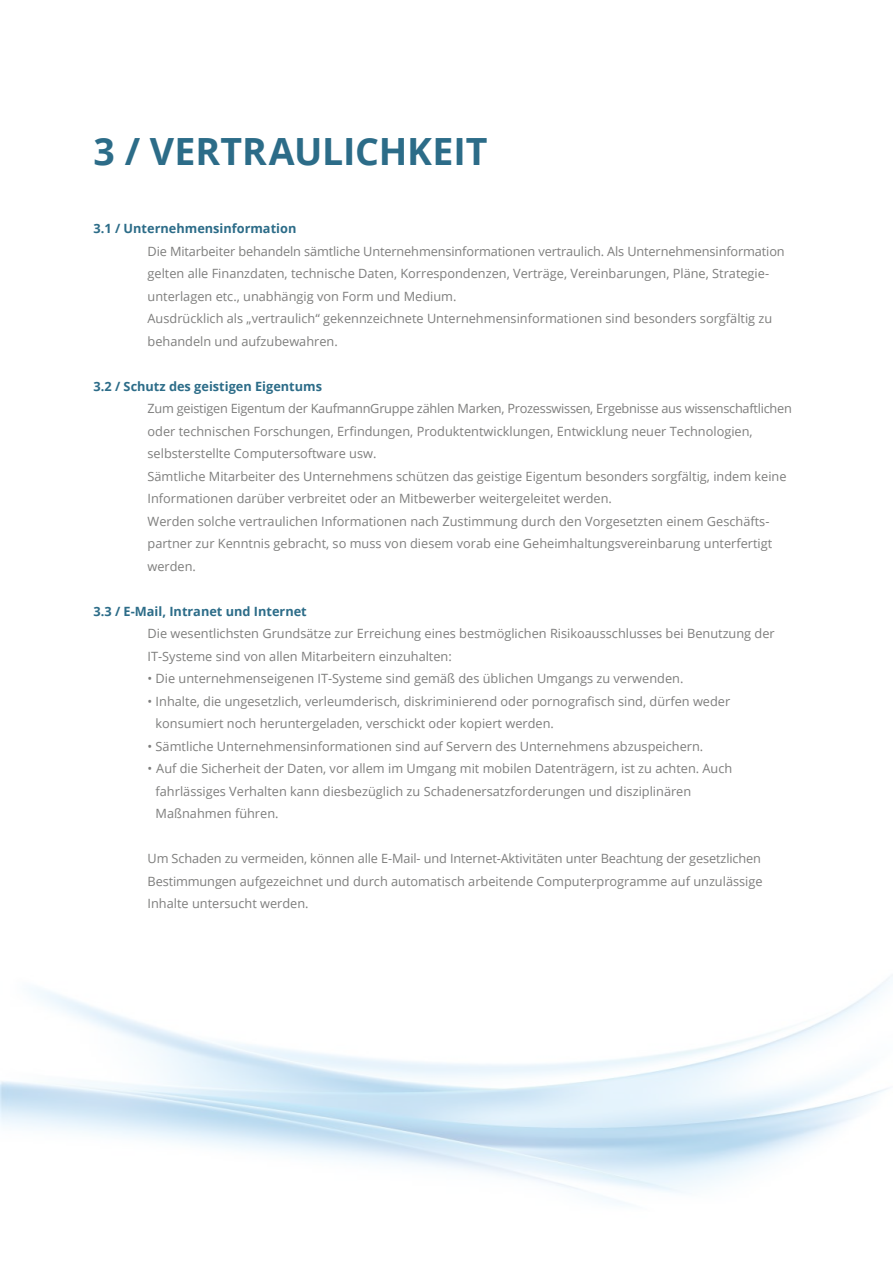
<style>
.page{position:relative;width:893px;height:1263px;background:#fff}
.page>*{position:absolute;margin:0;border:0;box-sizing:border-box;transform-origin:0 0}
.t1{font:700 37.5px "Open Sans";color:#2c6c88}
.t2{font:12.75px/22.5px "Open Sans";color:#7e7e7d}
.t3{font:700 12.75px "Open Sans";color:#2c6c88}
</style>
<div class="page">
<h1 class="t1" style="left:94px;top:125px;width:396px">3 / VERTRAULICHKEIT</h1>
<p class="t3" style="left:94px;top:219px;width:204px">3.1 / Unternehmensinformation</p>
<p class="t2" style="left:148px;top:239px;width:639px">Die Mitarbeiter behandeln sämtliche Unternehmensinformationen vertraulich. Als Unternehmensinformation gelten alle Finanzdaten, technische Daten, Korrespondenzen, Verträge, Vereinbarungen, Pläne, Strategie&shy;unterlagen etc., unabhängig von Form und Medium.<br>Ausdrücklich als „vertraulich“ gekennzeichnete Unternehmensinformationen sind besonders sorgfältig zu behandeln und aufzubewahren.</p>
<p class="t3" style="left:94px;top:377px;width:230px">3.2 / Schutz des geistigen Eigentums</p>
<p class="t2" style="left:148px;top:397px;width:646px">Zum geistigen Eigentum der KaufmannGruppe zählen Marken, Prozesswissen, Ergebnisse aus wissenschaftlichen oder technischen Forschungen, Erfindungen, Produktentwicklungen, Entwicklung neuer Technologien, selbsterstellte Computersoftware usw.<br>Sämtliche Mitarbeiter des Unternehmens schützen das geistige Eigentum besonders sorgfältig, indem keine Informationen darüber verbreitet oder an Mitbewerber weitergeleitet werden.<br>Werden solche vertraulichen Informationen nach Zustimmung durch den Vorgesetzten einem Geschäfts&shy;partner zur Kenntnis gebracht, so muss von diesem vorab eine Geheimhaltungsvereinbarung unterfertigt werden.</p>
<p class="t3" style="left:94px;top:602px;width:215px">3.3 / E-Mail, Intranet und Internet</p>
<p class="t2" style="left:148px;top:622px;width:629px">Die wesentlichsten Grundsätze zur Erreichung eines bestmöglichen Risikoausschlusses bei Benutzung der<br>IT-Systeme sind von allen Mitarbeitern einzuhalten:</p>
<p class="t2" style="left:148px;top:667px;width:537px">• Die unternehmenseigenen IT-Systeme sind gemäß des üblichen Umgangs zu verwenden.</p>
<p class="t2" style="left:156px;top:689px;width:576px;text-indent:-8px">• Inhalte, die ungesetzlich, verleumderisch, diskriminierend oder pornografisch sind, dürfen weder konsumiert noch heruntergeladen, verschickt oder kopiert werden.</p>
<p class="t2" style="left:148px;top:734px;width:557px">• Sämtliche Unternehmensinformationen sind auf Servern des Unternehmens abzuspeichern.</p>
<p class="t2" style="left:156px;top:757px;width:578px;text-indent:-8px">• Auf die Sicherheit der Daten, vor allem im Umgang mit mobilen Datenträgern, ist zu achten. Auch fahrlässiges Verhalten kann diesbezüglich zu Schadenersatzforderungen und disziplinären<br>Maßnahmen führen.</p>
<p class="t2" style="left:148px;top:847px;width:617px">Um Schaden zu vermeiden, können alle E-Mail- und Internet-Aktivitäten unter Beachtung der gesetzlichen<br>Bestimmungen aufgezeichnet und durch automatisch arbeitende Computerprogramme auf unzulässige<br>Inhalte untersucht werden.</p>
</div>
